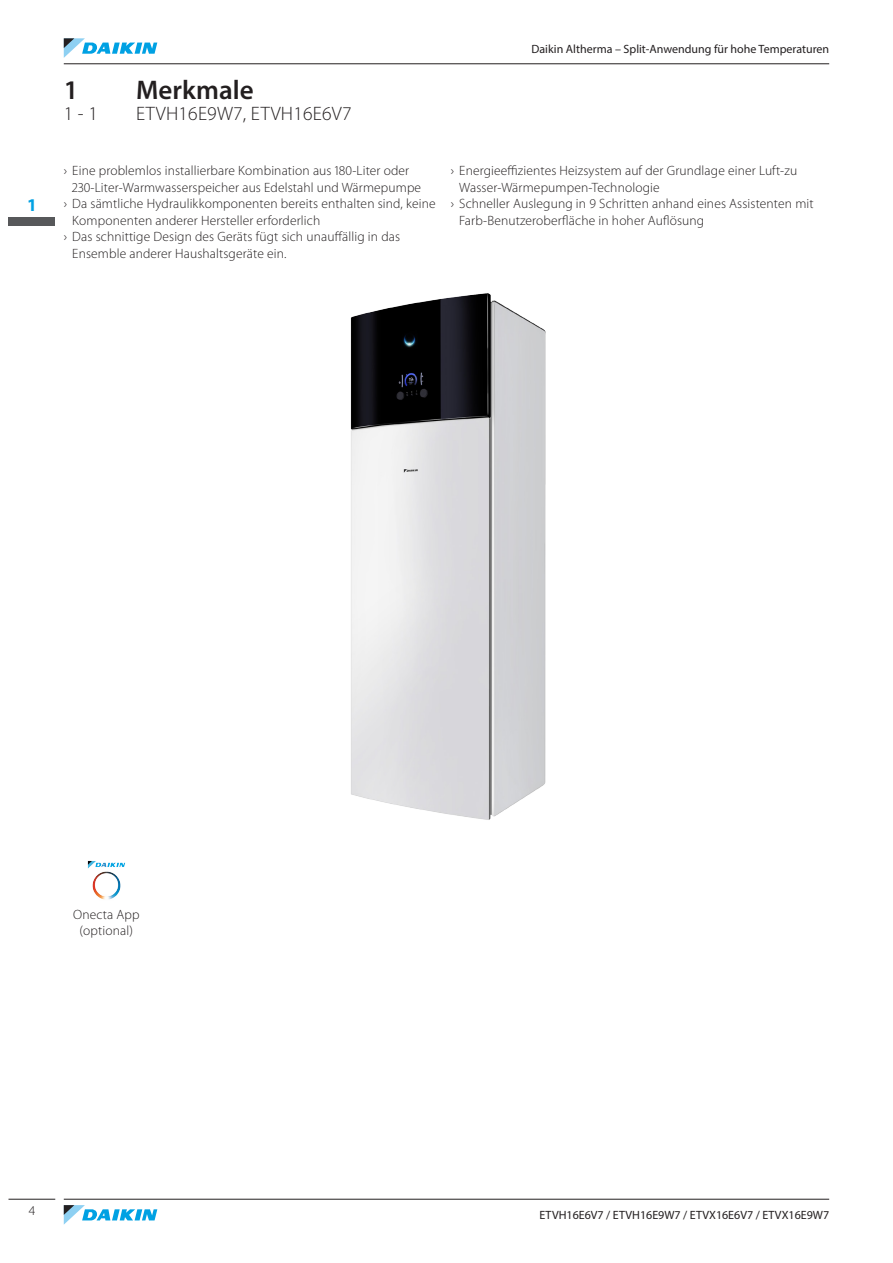
<style>
.page{position:relative;width:893px;height:1263px;background:#fff}
.page>*{position:absolute;margin:0;border:0;box-sizing:border-box;transform-origin:0 0}
.RH_Chapter_Title{font:600 27px "Myriad Pro";color:#231f20}
.RH_Sub_Chapter_Title{font:300 19.5px "Myriad Pro";letter-spacing:.01em;color:#231f20}
.RH_Chapter_Tab{font:700 18px "Myriad Pro";color:#00a1e3}
.pictos{font:300 13.5px/16.5px "Myriad Pro";letter-spacing:.01em;color:#231f20}
.paging{font:300 13.5px "Myriad Pro";color:#231f20}
.Topline_long{font:12px "Myriad Pro";color:#231f20}
</style>
<div class="page">
<img style="left:350px;top:293px;width:196px;height:527px">
<img style="left:87px;top:861px;width:38px;height:39px">
<div style="left:9px;top:217px;width:46px;height:8px;background:#57585a"></div>
<hr style="left:9px;top:1199px;width:46px;height:1px;background:#231f20">
<hr style="left:64px;top:63px;width:765px;height:1px;background:#231f20">
<hr style="left:64px;top:1199px;width:765px;height:1px;background:#231f20">
<svg style="left:64px;top:38px;width:93px;height:20px"></svg>
<svg style="left:64px;top:1205px;width:93px;height:19px"></svg>
<p class="RH_Chapter_Tab" style="left:28px;top:193px;width:8px">1</p>
<p class="RH_Chapter_Title" style="left:64px;top:73px;width:16px">1</p>
<p class="RH_Chapter_Title" style="left:136px;top:73px;width:119px">Merkmale</p>
<p class="RH_Sub_Chapter_Title" style="left:64px;top:102px;width:36px">1 - 1</p>
<p class="RH_Sub_Chapter_Title" style="left:136px;top:102px;width:217px">ETVH16E9W7, ETVH16E6V7</p>
<p class="Topline_long" style="left:531px;top:41px;width:299px">Daikin Altherma – Split-Anwendung für hohe Temperaturen</p>
<p class="pictos" style="left:72px;top:162px;width:350px;text-indent:-9px">› Eine problemlos installierbare Kombination aus 180-Liter oder<br>230-Liter-Warmwasserspeicher aus Edelstahl und Wärmepumpe</p>
<p class="pictos" style="left:72px;top:195px;width:365px;text-indent:-9px">› Da sämtliche Hydraulikkomponenten bereits enthalten sind, keine<br>Komponenten anderer Hersteller erforderlich</p>
<p class="pictos" style="left:72px;top:228px;width:329px;text-indent:-9px">› Das schnittige Design des Geräts fügt sich unauffällig in das<br>Ensemble anderer Haushaltsgeräte ein.</p>
<p class="pictos" style="left:459px;top:162px;width:339px;text-indent:-9px">› Energieeffizientes Heizsystem auf der Grundlage einer Luft-zu<br>Wasser-Wärmepumpen-Technologie</p>
<p class="pictos" style="left:459px;top:195px;width:356px;text-indent:-9px">› Schneller Auslegung in 9 Schritten anhand eines Assistenten mit<br>Farb-Benutzeroberfläche in hoher Auflösung</p>
<p class="pictos" style="left:73px;top:906px;width:68px;text-align:center">Onecta App (optional)</p>
<p class="paging" style="left:29px;top:1202px;width:8px">4</p>
<p class="Topline_long" style="left:539px;top:1208px;width:291px">ETVH16E6V7 / ETVH16E9W7 / ETVX16E6V7 / ETVX16E9W7</p>
</div>
